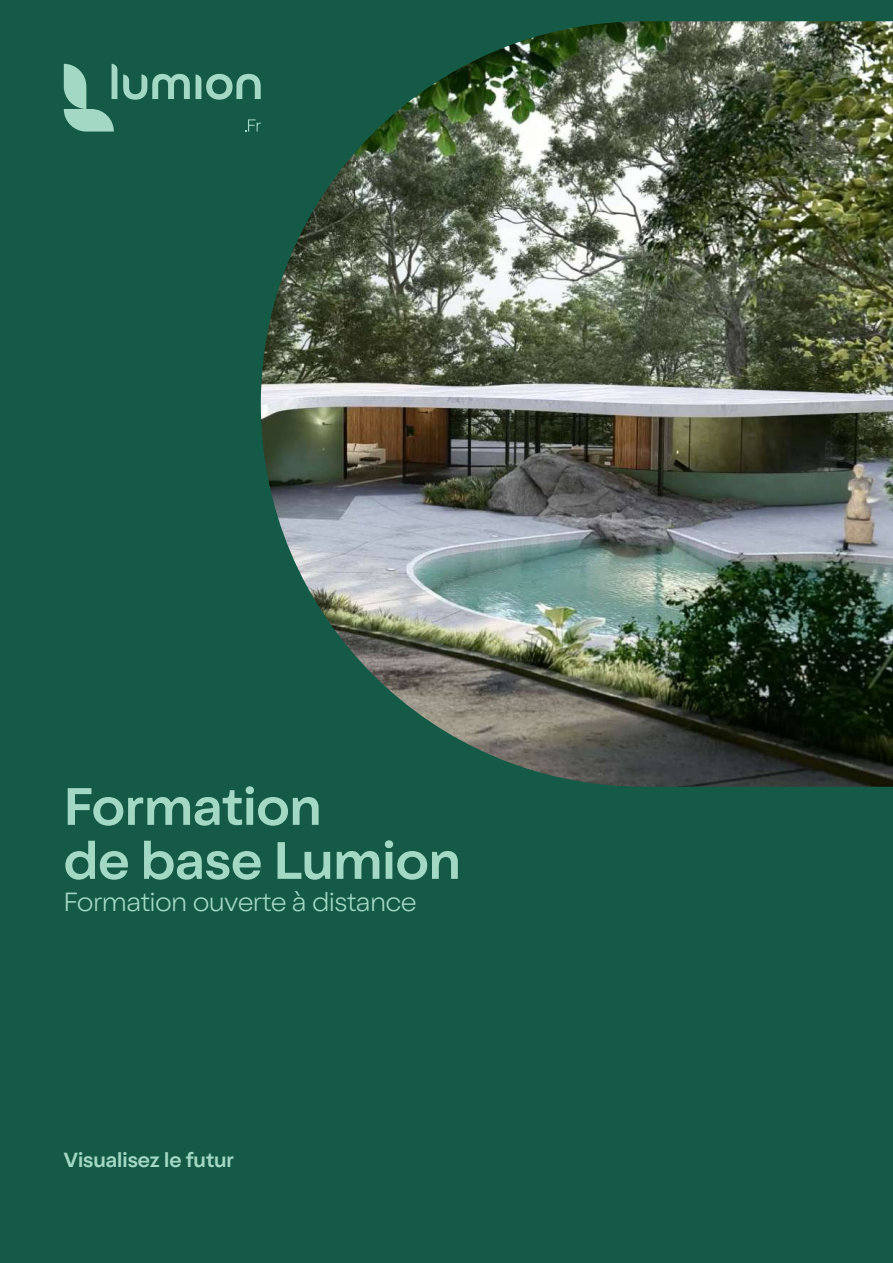
<style>
.page{position:relative;width:893px;height:1263px;background:#145a46}
.page>*{position:absolute;margin:0;border:0;box-sizing:border-box;transform-origin:0 0}
.t1{font:500 54px/54px "Oldschool Grotesk";color:#a3d8c4}
.t2{font:300 27px "Oldschool Grotesk";color:#a3d8c4}
.t3{font:500 21px "Oldschool Grotesk";color:#a3d8c4}
</style>
<div class="page">
<img style="left:261px;top:21px;width:632px;height:766px">
<svg style="left:64px;top:64px;width:53px;height:68px"></svg>
<svg style="left:123px;top:74px;width:67px;height:26px"></svg>
<svg style="left:196px;top:74px;width:65px;height:26px"></svg>
<svg style="left:245px;top:119px;width:16px;height:13px"></svg>
<h1 class="t1" style="left:64px;top:783px;width:398px">Formation<br>de base Lumion</h1>
<p class="t2" style="left:64px;top:886px;width:354px">Formation ouverte à distance</p>
<p class="t3" style="left:64px;top:1151px;width:172px">Visualisez le futur</p>
</div>
